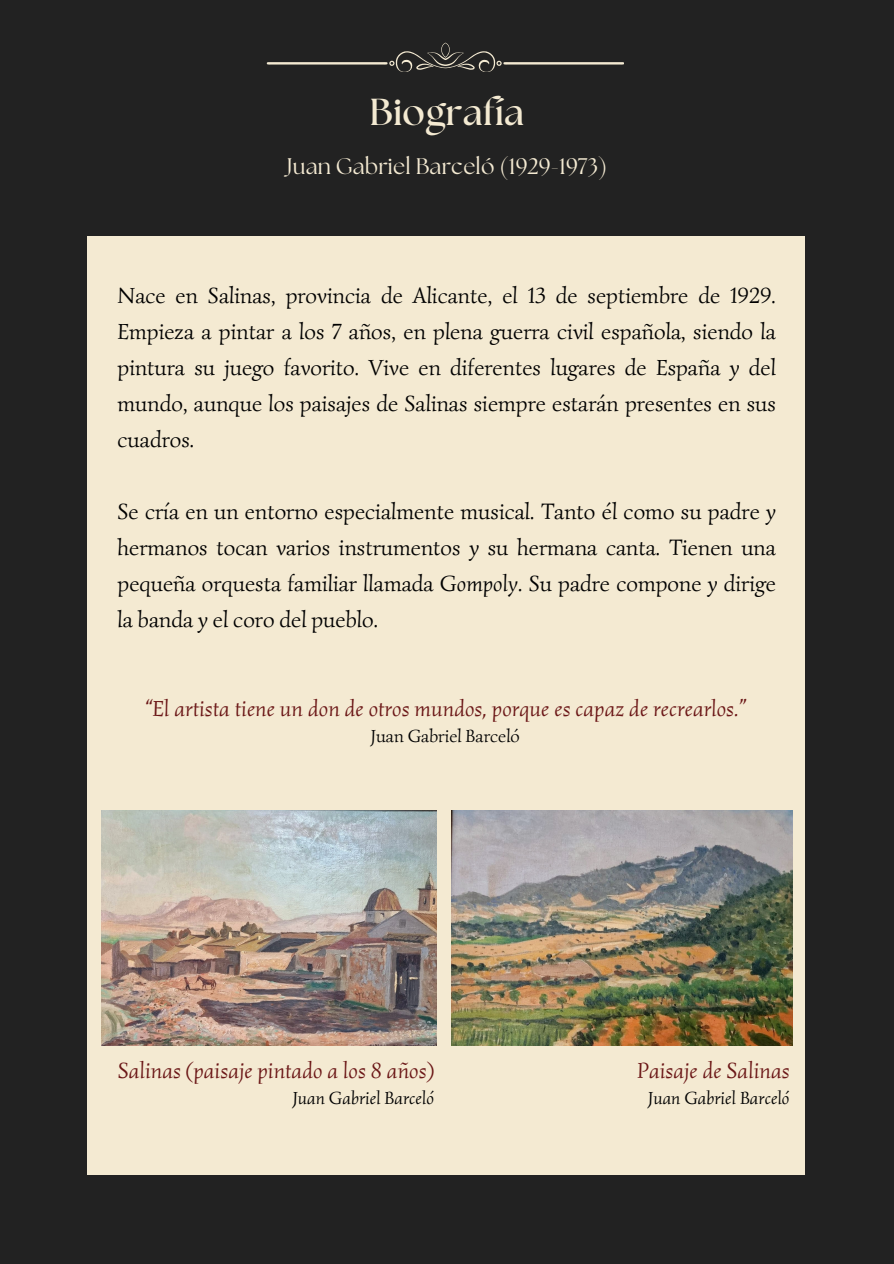
<style>
.page{position:relative;width:894px;height:1264px;background:#fff}
.page>*{position:absolute;margin:0;border:0;box-sizing:border-box;transform-origin:0 0}
.t1{font:700 37.5px "The Seasons";letter-spacing:.005em;color:#f4ead2}
.t2{font:22.5px/36px "Simonetta";color:#000;text-align:justify}
.t3{font:italic 22.5px "Simonetta";color:#6b1717}
.t4{font:22.5px "The Seasons";letter-spacing:.005em;color:#f4ead2}
.t5{font:italic 18px "Simonetta";color:#000}
.t6{font:18px "Simonetta";color:#000}
.s1{font-style:italic}
</style>
<div class="page">
<div style="left:0;top:0;width:893px;height:1263px;background:#222"></div>
<svg style="left:267px;top:43px;width:356px;height:29px"></svg>
<div style="left:87px;top:236px;width:717px;height:938px;background:#f4ead2"></div>
<img style="left:451px;top:810px;width:341px;height:235px">
<img style="left:102px;top:810px;width:334px;height:235px">
<h1 class="t1" style="left:369px;top:95px;width:156px">Biografía</h1>
<h2 class="t4" style="left:286px;top:156px;width:322px">Juan Gabriel Barceló (1929-1973)</h2>
<h2 class="t2" style="left:117px;top:277px;width:659px">Nace en Salinas, provincia de Alicante, el 13 de septiembre de 1929.<br>Empieza a pintar a los 7 años, en plena guerra civil española, siendo la pintura su juego favorito. Vive en diferentes lugares de España y del mundo, aunque los paisajes de Salinas siempre estarán presentes en sus cuadros.</h2>
<h2 class="t2" style="left:117px;top:493px;width:659px">Se cría en un entorno especialmente musical. Tanto él como su padre y hermanos tocan varios instrumentos y su hermana canta. Tienen una pequeña orquesta familiar llamada <span class="s1">Gompoly</span>. Su padre compone y dirige la banda y el coro del pueblo.</h2>
<h2 class="t3" style="left:145px;top:694px;width:602px">“El artista tiene un don de otros mundos, porque es capaz de recrearlos.”</h2>
<h2 class="t6" style="left:371px;top:724px;width:150px">Juan Gabriel Barceló</h2>
<p class="t3" style="left:118px;top:1056px;width:318px">Salinas (paisaje pintado a los 8 años)</p>
<p class="t5" style="left:292px;top:1086px;width:143px">Juan Gabriel Barceló</p>
<p class="t3" style="left:637px;top:1056px;width:154px">Paisaje de Salinas</p>
<h2 class="t5" style="left:648px;top:1086px;width:143px">Juan Gabriel Barceló</h2>
</div>
